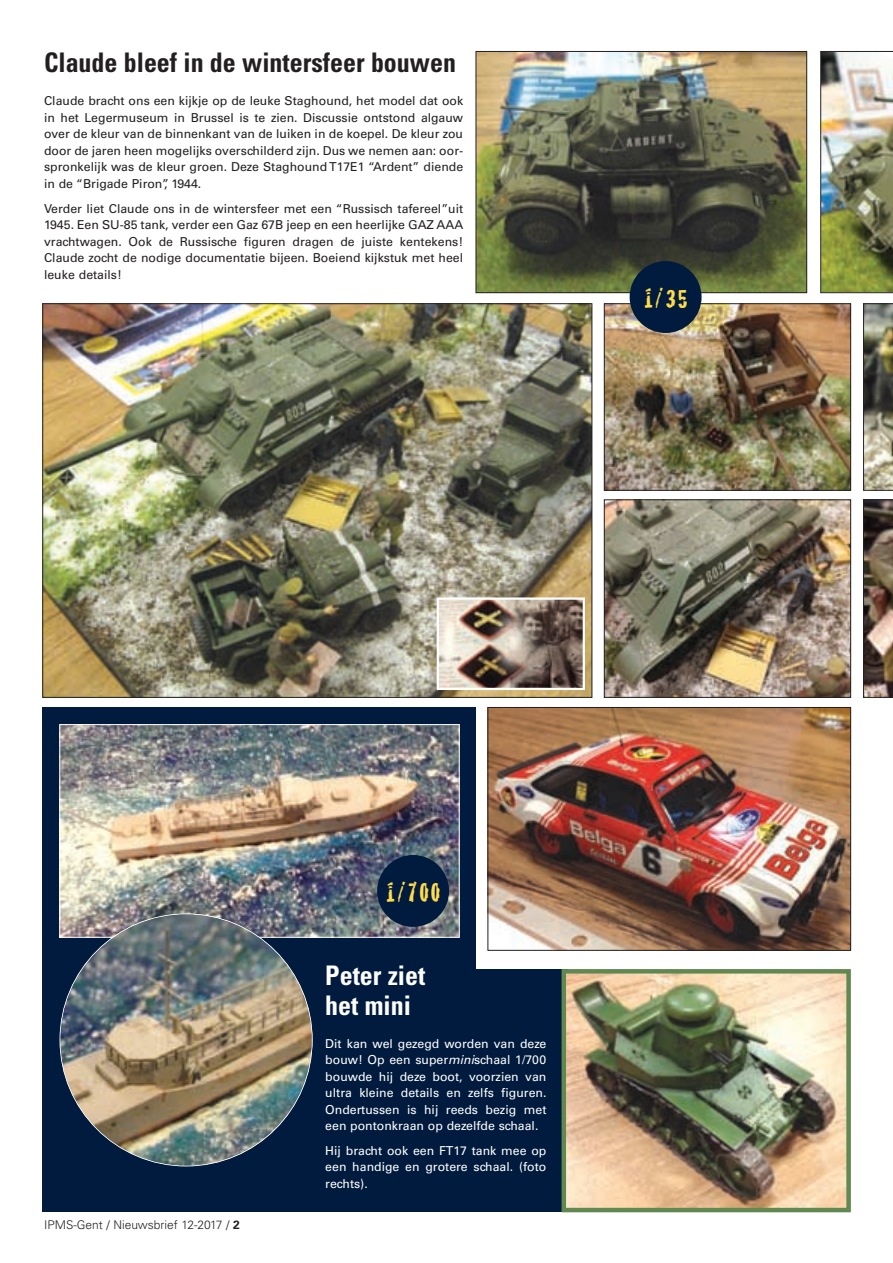
<style>
.page{position:relative;width:893px;height:1263px;background:#fff}
.page>*{position:absolute;margin:0;border:0;box-sizing:border-box;transform-origin:0 0}
.t1{font:700 condensed 27px "Univers";color:#231f20;scale:.96 1}
.t2{font:700 condensed 27px/30px "Univers";color:#fff;scale:.96 1}
.t3{font:27px "Cracked";color:#ffdc4a}
.t4{font:12.3px/16.5px "Univers";color:#231f20;text-align:justify}
.t5{font:12.3px/16.5px "Univers";color:#fff;text-align:justify}
.t6{font:300 12px "Univers";color:#231f20}
.s1{font-weight:700}
.s2{font-style:italic}
</style>
<div class="page">
<div style="left:407px;top:969px;width:161px;height:243px;background:#001b3d"></div>
<img style="left:478px;top:53px;width:326px;height:238px">
<div style="left:476px;top:51px;width:330px;height:242px;border:1px solid #231f20"></div>
<img style="left:820px;top:51px;width:72px;height:242px">
<img style="left:45px;top:306px;width:545px;height:390px">
<img style="left:606px;top:306px;width:242px;height:182px">
<div style="left:604px;top:304px;width:246px;height:186px;border:1px solid #231f20"></div>
<img style="left:606px;top:502px;width:242px;height:194px">
<div style="left:604px;top:500px;width:246px;height:198px;border:1px solid #231f20"></div>
<img style="left:863px;top:304px;width:29px;height:186px">
<img style="left:863px;top:500px;width:29px;height:198px">
<div style="left:43px;top:707px;width:433px;height:505px;background:#001b3d"></div>
<img style="left:62px;top:726px;width:395px;height:209px">
<div style="left:60px;top:724px;width:399px;height:213px;border:1px solid #fff"></div>
<img style="left:60px;top:914px;width:252px;height:252px;border-radius:50%">
<div style="left:629px;top:261px;width:72px;height:72px;background:#001b3d;border-radius:50%"></div>
<div style="left:377px;top:855px;width:72px;height:72px;background:#001b3d;border-radius:50%"></div>
<img style="left:439px;top:600px;width:143px;height:87px">
<div style="left:436px;top:597px;width:149px;height:93px;border:2px solid #fff"></div>
<img style="left:489px;top:709px;width:359px;height:240px">
<div style="left:487px;top:707px;width:363px;height:244px;border:1px solid #231f20"></div>
<img style="left:566px;top:974px;width:279px;height:233px">
<div style="left:561px;top:969px;width:289px;height:243px;border:4px solid #628852"></div>
<h1 class="t1" style="left:44px;top:53px;width:430px">Claude bleef in de wintersfeer bouwen</h1>
<p class="t4" style="left:44px;top:94px;width:420px">Claude bracht ons een kijkje op de leuke Staghound, het model dat ook in het Legermuseum in Brussel is te zien. Discussie ontstond algauw over de kleur van de binnenkant van de luiken in de koepel. De kleur zou door de jaren heen mogelijks overschilderd zijn. Dus we nemen aan: oor&shy;spronkelijk was de kleur groen. Deze Staghound T17E1 “Ardent” diende in de “Brigade Piron”, 1944.</p>
<p class="t4" style="left:44px;top:201px;width:420px">Verder liet Claude ons in de wintersfeer met een “Russisch tafereel”uit 1945. Een SU-85 tank, verder een Gaz 67B jeep en een heerlijke GAZ AAA vrachtwagen. Ook de Russische figuren dragen de juiste kentekens!<br>Claude zocht de nodige documentatie bijeen. Boeiend kijkstuk met heel leuke details!</p>
<h1 class="t3" style="left:644px;top:289px;width:45px">1/35</h1>
<p class="t6" style="left:44px;top:1220px;width:197px">IPMS-Gent / Nieuwsbrief 12-2017 / <span class="s1">2</span></p>
<h1 class="t3" style="left:386px;top:883px;width:55px">1/700</h1>
<h1 class="t2" style="left:325px;top:963px;width:106px">Peter ziet het mini</h1>
<p class="t5" style="left:325px;top:1036px;width:222px">Dit kan wel gezegd worden van deze bouw! Op een super<span class="s2">mini</span>schaal 1/700 bouwde hij deze boot, voorzien van ultra kleine details en zelfs figuren.<br>Ondertussen is hij reeds bezig met een pontonkraan op dezelfde schaal.</p>
<p class="t5" style="left:325px;top:1143px;width:222px">Hij bracht ook een FT17 tank mee op een handige en grotere schaal. (foto rechts).</p>
</div>
